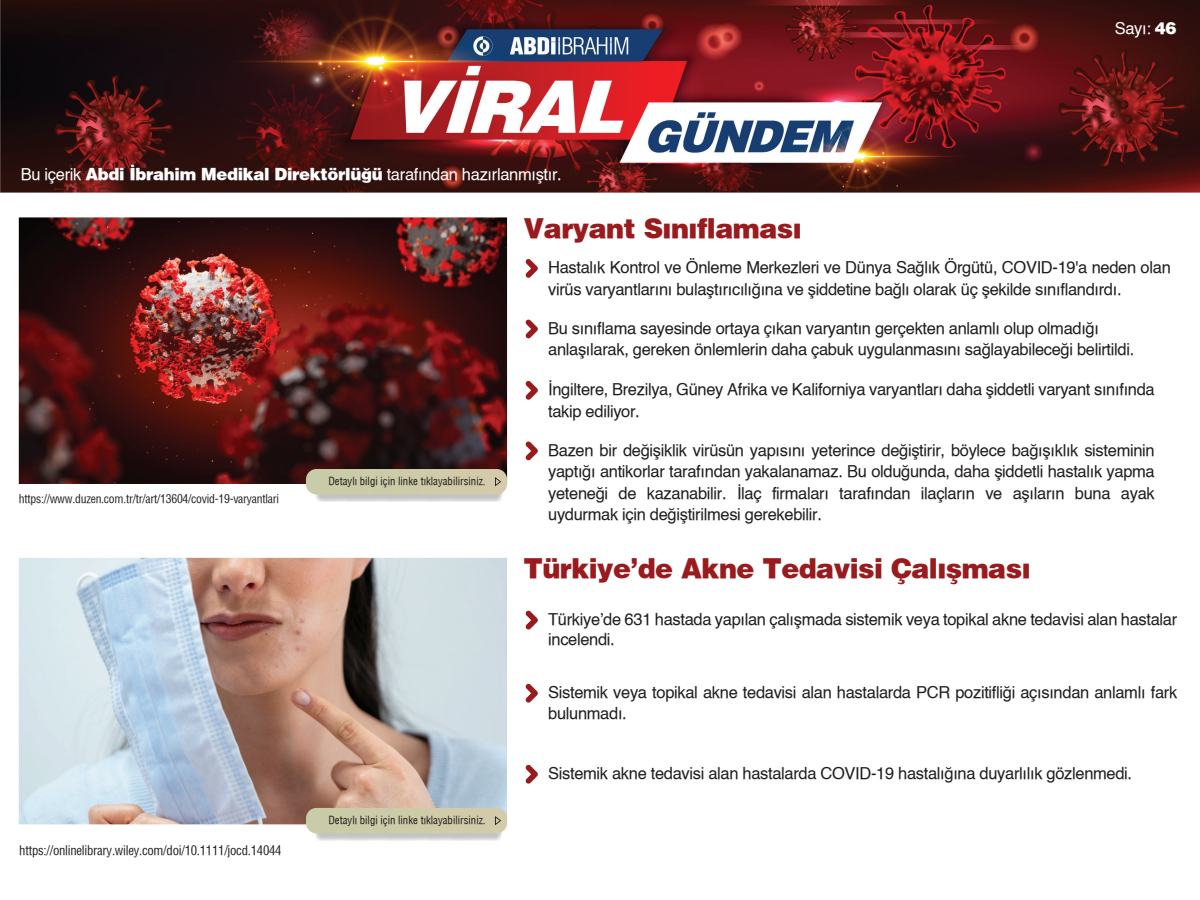
<style>
.page{position:relative;width:1200px;height:900px;background:#fff}
.page>*{position:absolute;margin:0;border:0;box-sizing:border-box;transform-origin:0 0}
.t1{font:27px "Helvetica X Black";letter-spacing:-.02em;color:#991b1e}
.t2{font:16.5px/21.5px "Helvetica X Book";letter-spacing:-.02em;color:#211d1e}
.t3{font:16.5px "Helvetica X Book";letter-spacing:-.02em;color:#fff}
.t4{font:12.75px "Helvetica T Condenced";letter-spacing:-.02em;color:#211d1e}
.t5{font:11.7px "Helvetica T Condenced";letter-spacing:-.02em;color:#211d1e}
.t6{font:10.8px "Helvetica Condensed X Book";color:#211d1e}
.s1{font-family:"Helvetica X Black"}
</style>
<div class="page">
<img style="left:0;top:0;width:1200px;height:825px">
<svg style="left:525px;top:259px;width:13px;height:19px"></svg>
<svg style="left:525px;top:320px;width:13px;height:19px"></svg>
<svg style="left:525px;top:381px;width:13px;height:19px"></svg>
<svg style="left:525px;top:442px;width:13px;height:19px"></svg>
<svg style="left:525px;top:611px;width:13px;height:19px"></svg>
<svg style="left:525px;top:684px;width:13px;height:19px"></svg>
<svg style="left:525px;top:765px;width:13px;height:19px"></svg>
<img style="left:19px;top:558px;width:488px;height:266px">
<img style="left:314px;top:833px;width:188px;height:8px">
<div style="left:306px;top:808px;width:201px;height:25px;background:#cecba9"></div>
<img style="left:19px;top:217px;width:488px;height:267px">
<img style="left:312px;top:494px;width:193px;height:8px">
<div style="left:306px;top:469px;width:201px;height:25px;background:#cdcba9"></div>
<p class="t3" style="left:21px;top:163px;width:543px">Bu içerik <span class="s1">Abdi İbrahim Medikal Direktörlüğü</span> tarafından hazırlanmıştır.</p>
<h1 class="t1" style="left:524px;top:210px;width:280px">Varyant Sınıflaması</h1>
<p class="t3" style="left:1115px;top:17px;width:63px">Sayı: <span class="s1">46</span></p>
<p class="t5" style="left:19px;top:491px;width:262px">https://www.duzen.com.tr/tr/art/13604/covid-19-varyantlari</p>
<p class="t4" style="left:19px;top:842px;width:264px">https://onlinelibrary.wiley.com/doi/10.1111/jocd.14044</p>
<p class="t6" style="left:328px;top:475px;width:159px">Detaylı bilgi için linke tıklayabilirsiniz.</p>
<p class="t6" style="left:328px;top:814px;width:159px">Detaylı bilgi için linke tıklayabilirsiniz.</p>
<p class="t2" style="left:548px;top:258px;width:624px">Hastalık Kontrol ve Önleme Merkezleri ve Dünya Sağlık Örgütü, COVID-19'a neden olan virüs varyantlarını bulaştırıcılığına ve şiddetine bağlı olarak üç şekilde sınıflandırdı.</p>
<p class="t2" style="left:548px;top:318px;width:588px">Bu sınıflama sayesinde ortaya çıkan varyantın gerçekten anlamlı olup olmadığı anlaşılarak, gereken önlemlerin daha çabuk uygulanmasını sağlayabileceği belirtildi.</p>
<p class="t2" style="left:548px;top:380px;width:608px">İngiltere, Brezilya, Güney Afrika ve Kaliforniya varyantları daha şiddetli varyant sınıfında takip ediliyor.</p>
<p class="t2" style="left:548px;top:440px;width:608px;text-align:justify">Bazen bir değişiklik virüsün yapısını yeterince değiştirir, böylece bağışıklık sisteminin yaptığı antikorlar tarafından yakalanamaz. Bu olduğunda, daha şiddetli hastalık yapma yeteneği de kazanabilir. İlaç firmaları tarafından ilaçların ve aşıların buna ayak uydurmak için değiştirilmesi gerekebilir.</p>
<h1 class="t1" style="left:524px;top:551px;width:509px">Türkiye’de Akne Tedavisi Çalışması</h1>
<p class="t2" style="left:548px;top:610px;width:631px;line-height:19.8px">Türkiye’de 631 hastada yapılan çalışmada sistemik veya topikal akne tedavisi alan hastalar incelendi.</p>
<p class="t2" style="left:548px;top:682px;width:631px">Sistemik veya topikal akne tedavisi alan hastalarda PCR pozitifliği açısından anlamlı fark bulunmadı.</p>
<p class="t2" style="left:548px;top:763px;width:586px">Sistemik akne tedavisi alan hastalarda COVID-19 hastalığına duyarlılık gözlenmedi.</p>
</div>
